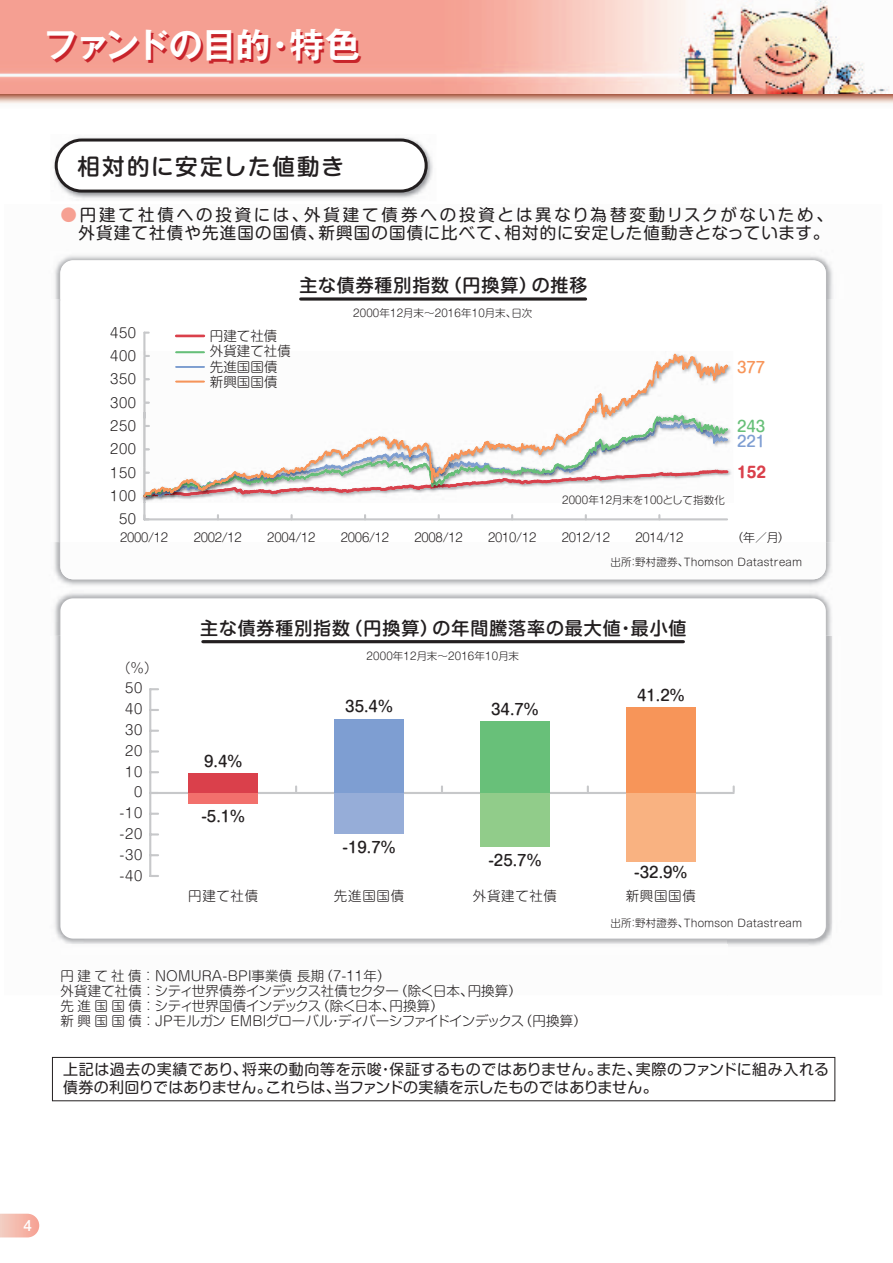
<style>
.page{position:relative;width:893px;height:1263px;background:#fff}
.page>*{position:absolute;margin:0;border:0;box-sizing:border-box;transform-origin:0 0}
.t1{font:34.5px "Gothic MB101 Pro De Bold 90 pv RKSJ H";letter-spacing:-.035em;color:#c8242b}
.t2{font:22.5px "Shin M Go Pro Medium 90 pv RKSJ H";letter-spacing:.085em;color:#231f20}
.t3{font:18px "Shin M Go Pro Medium 90 pv RKSJ H";letter-spacing:.05em;color:#231f20}
.t4{font:16.5px/18px "Shin M Go Pro Regular 90 pv RKSJ H";letter-spacing:.07em;color:#231f20;text-align:right}
.t5{font:15px/18px "Shin M Go Pro Regular 90 pv RKSJ H";letter-spacing:.015em;color:#231f20}
.t6{font:15px "Shin M Go Pro Medium 90 pv RKSJ H";color:#231f20}
.t7{font:15px "Shin M Go Pro Medium 90 pv RKSJ H";color:#68c079}
.t8{font:15px "Shin M Go Pro Medium 90 pv RKSJ H";color:#7e9ed2}
.t9{font:15px "Shin M Go Pro Bold 90 pv RKSJ H";color:#da404b}
.t10{font:15px "Shin M Go Pro Medium 90 pv RKSJ H";color:#f79559}
.t11{font:15px "Futo Go B101 Pr 5 Bold 90 pv RKSJ H";color:#fff}
.t12{font:13.5px/15px "Shin M Go Pro Light 90 pv RKSJ H";letter-spacing:.01em;color:#231f20}
.t13{font:13.5px "Gothic MB101 Pro Light 90 pv RKSJ H";color:#231f20}
.t14{font:12px "Shin M Go Pro Light 90 pv RKSJ H";letter-spacing:-.025em;color:#231f20}
.t15{font:10.5px "Shin M Go Pro Light 90 pv RKSJ H";letter-spacing:.015em;color:#231f20}
.s1{color:#f6a092}
</style>
<div class="page">
<img style="left:0;top:93px;width:893px;height:11px">
<img style="left:0;top:0;width:889px;height:93px">
<svg style="left:0;top:1214px;width:39px;height:23px"></svg>
<img style="left:53px;top:137px;width:380px;height:63px">
<div style="left:56px;top:140px;width:370px;height:51px;background:#fff;border-radius:26px"></div>
<div style="left:55px;top:139px;width:373px;height:54px;border:3px solid #231f20;border-radius:26px"></div>
<img style="left:54px;top:255px;width:779px;height:45px">
<img style="left:55px;top:300px;width:5px;height:242px">
<img style="left:826px;top:300px;width:6px;height:242px">
<div style="left:60px;top:260px;width:766px;height:319px;background:#fff;border-radius:13px"></div>
<img style="left:831px;top:636px;width:2px;height:300px">
<img style="left:54px;top:636px;width:777px;height:310px">
<img style="left:54px;top:542px;width:778px;height:94px">
<img style="left:60px;top:542px;width:766px;height:37px">
<div style="left:60px;top:598px;width:766px;height:340px;background:#fff;border-radius:13px"></div>
<hr style="left:203px;top:640px;width:480px;height:3px;background:#231f20">
<div style="left:52px;top:1057px;width:783px;height:44px;border:1px solid #231f20"></div>
<hr style="left:149px;top:689px;width:2px;height:187px;background:#c7c8ca">
<svg style="left:151px;top:833px;width:7px;height:2px"></svg>
<svg style="left:150px;top:875px;width:8px;height:2px"></svg>
<svg style="left:151px;top:813px;width:7px;height:2px"></svg>
<svg style="left:151px;top:771px;width:7px;height:2px"></svg>
<svg style="left:151px;top:750px;width:7px;height:2px"></svg>
<svg style="left:151px;top:730px;width:7px;height:2px"></svg>
<svg style="left:151px;top:709px;width:7px;height:2px"></svg>
<svg style="left:150px;top:688px;width:8px;height:2px"></svg>
<svg style="left:151px;top:854px;width:7px;height:2px"></svg>
<hr style="left:150px;top:792px;width:584px;height:2px;background:#c7c8ca">
<div style="left:188px;top:774px;width:70px;height:19px;background:#da404b"></div>
<div style="left:334px;top:720px;width:70px;height:73px;background:#7e9ed2"></div>
<div style="left:480px;top:721px;width:70px;height:72px;background:#68c079"></div>
<div style="left:626px;top:707px;width:69px;height:86px;background:#f79559"></div>
<div style="left:188px;top:793px;width:70px;height:11px;background:#f2706c"></div>
<div style="left:334px;top:793px;width:70px;height:41px;background:#96add8"></div>
<div style="left:480px;top:793px;width:70px;height:53px;background:#91cc8a"></div>
<div style="left:626px;top:793px;width:69px;height:68px;background:#f9b281"></div>
<svg style="left:142px;top:297px;width:587px;height:223px"></svg>
<h1 class="t1" style="left:45px;top:35px;width:318px">ファンドの目的・特色</h1>
<h2 class="t2" style="left:77px;top:158px;width:268px">相対的に安定した値動き</h2>
<p class="t4" style="left:60px;top:208px;width:774px"><span class="s1">●</span>円建て社債への投資には、外貨建て債券への投資とは異なり為替変動リスクがないため、外貨建て社債や先進国の国債、新興国の国債に比べて、相対的に安定した値動きとなっています。</p>
<p class="t12" style="left:110px;top:323px;width:28px;line-height:23.4px;text-align:justify">450<br>400<br>350</p>
<p class="t12" style="left:110px;top:420px;width:28px">250</p>
<p class="t12" style="left:110px;top:397px;width:28px">300</p>
<p class="t12" style="left:110px;top:444px;width:28px">200</p>
<p class="t12" style="left:110px;top:467px;width:28px">150</p>
<p class="t12" style="left:110px;top:490px;width:28px">100</p>
<p class="t12" style="left:119px;top:514px;width:19px">50</p>
<p class="t12" style="left:210px;top:330px;width:69px">円建て社債</p>
<p class="t12" style="left:210px;top:345px;width:83px;line-height:15.5px">外貨建て社債先進国国債新興国国債</p>
<h3 class="t3" style="left:299px;top:279px;width:290px">主な債券種別指数（円換算）の推移</h3>
<p class="t15" style="left:353px;top:309px;width:181px">2000年12月末～2016年10月末、日次</p>
<p class="t15" style="left:562px;top:496px;width:164px">2000年12月末を100として指数化</p>
<p class="t14" style="left:120px;top:533px;width:50px">2000/12</p>
<p class="t14" style="left:194px;top:533px;width:50px">2002/12</p>
<p class="t14" style="left:267px;top:533px;width:50px">2004/12</p>
<p class="t14" style="left:415px;top:533px;width:50px">2008/12</p>
<p class="t14" style="left:488px;top:533px;width:50px">2010/12</p>
<p class="t14" style="left:562px;top:533px;width:50px">2012/12</p>
<p class="t14" style="left:635px;top:533px;width:50px">2014/12</p>
<p class="t14" style="left:341px;top:533px;width:50px">2006/12</p>
<p class="t10" style="left:737px;top:362px;width:30px">377</p>
<p class="t7" style="left:737px;top:421px;width:30px">243</p>
<p class="t8" style="left:737px;top:436px;width:30px">221</p>
<p class="t9" style="left:737px;top:467px;width:31px">152</p>
<p class="t14" style="left:732px;top:533px;width:60px">（年／月）</p>
<p class="t13" style="left:117px;top:663px;width:42px">（％）</p>
<p class="t12" style="left:125px;top:680px;width:19px;line-height:20.9px">50<br>40</p>
<p class="t12" style="left:125px;top:724px;width:19px">30</p>
<p class="t12" style="left:125px;top:745px;width:19px">20</p>
<p class="t12" style="left:125px;top:766px;width:19px">10</p>
<p class="t12" style="left:134px;top:787px;width:10px">0</p>
<p class="t12" style="left:119px;top:807px;width:24px">-10</p>
<p class="t12" style="left:119px;top:828px;width:24px">-20</p>
<p class="t12" style="left:119px;top:849px;width:24px">-30</p>
<p class="t12" style="left:119px;top:870px;width:24px">-40</p>
<p class="t15" style="left:611px;top:558px;width:193px">出所：野村證券、Thomson Datastream</p>
<h3 class="t3" style="left:200px;top:621px;width:488px">主な債券種別指数（円換算）の年間騰落率の最大値・最小値</h3>
<p class="t15" style="left:367px;top:652px;width:154px">2000年12月末～2016年10月末</p>
<p class="t6" style="left:204px;top:756px;width:40px">9.4%</p>
<p class="t6" style="left:201px;top:811px;width:45px">-5.1%</p>
<p class="t6" style="left:345px;top:701px;width:49px">35.4%</p>
<p class="t6" style="left:491px;top:704px;width:49px">34.7%</p>
<p class="t6" style="left:342px;top:841px;width:55px">-19.7%</p>
<p class="t6" style="left:488px;top:855px;width:55px">-25.7%</p>
<p class="t6" style="left:637px;top:690px;width:49px">41.2%</p>
<p class="t6" style="left:634px;top:867px;width:55px">-32.9%</p>
<p class="t12" style="left:188px;top:891px;width:71px">円建て社債</p>
<p class="t12" style="left:334px;top:891px;width:72px">先進国国債</p>
<p class="t12" style="left:473px;top:891px;width:86px">外貨建て社債</p>
<p class="t12" style="left:626px;top:891px;width:72px">新興国国債</p>
<p class="t15" style="left:611px;top:919px;width:193px">出所：野村證券、Thomson Datastream</p>
<p class="t12" style="left:60px;top:970px;width:528px">円建て社債 ：NOMURA-BPI事業債 長期（7-11年）<br>外貨建て社債 ：シティ世界債券インデックス社債セクター（除く日本、円換算）<br>先進国国債 ：シティ世界国債インデックス（除く日本、円換算）<br>新興国国債 ：JPモルガン EMBIグローバル・ディバーシファイドインデックス（円換算）</p>
<p class="t5" style="left:63px;top:1063px;width:768px">上記は過去の実績であり、将来の動向等を示唆・保証するものではありません。また、実際のファンドに組み入れる債券の利回りではありません。これらは、当ファンドの実績を示したものではありません。</p>
<p class="t11" style="left:23px;top:1219px;width:10px">4</p>
</div>
